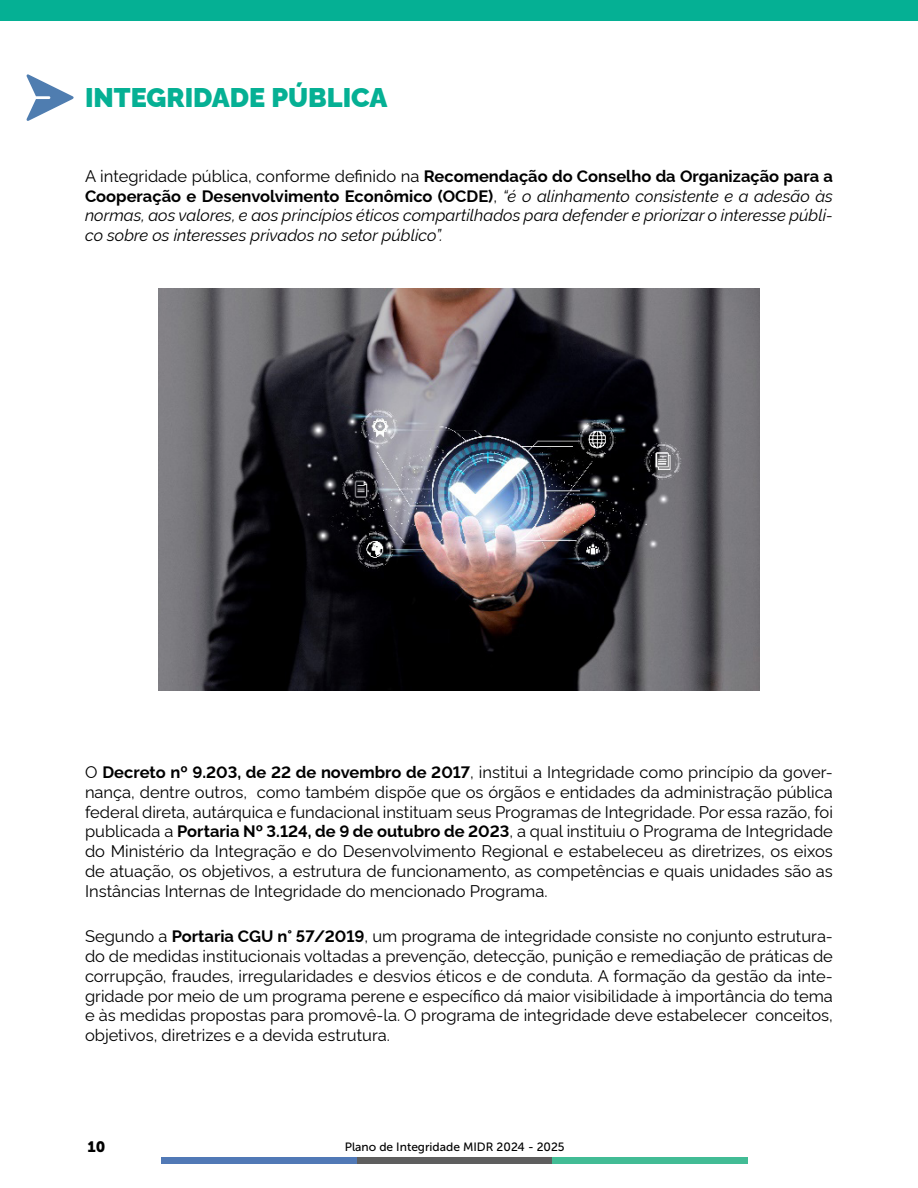
<style>
.page{position:relative;width:918px;height:1188px;background:#fff}
.page>*{position:absolute;margin:0;border:0;box-sizing:border-box;transform-origin:0 0}
.t1{font:900 27px "Rawline";color:#05b094}
.t2{font:16.5px/19.8px "Rawline";color:#000;text-align:justify}
.t3{font:italic 16.5px/19.6px "Rawline";color:#000;text-align:justify}
.t4{font:15px "Museo Sans 900";color:#000}
.t5{font:12px "Museo Sans 500";color:#000}
.s1{font-style:normal}
.s2{font-weight:700;font-style:normal}
.s3{font-weight:700}
</style>
<div class="page">
<div style="left:161px;top:1158px;width:196px;height:6px;background:#5179b6"></div>
<div style="left:357px;top:1158px;width:195px;height:6px;background:#5e5e5e"></div>
<div style="left:552px;top:1158px;width:196px;height:6px;background:#42bc95"></div>
<div style="left:0;top:0;width:918px;height:21px;background:#05b094"></div>
<svg style="left:26px;top:74px;width:48px;height:47px"></svg>
<img style="left:158px;top:288px;width:602px;height:402px">
<h1 class="t1" style="left:85px;top:76px;width:304px">INTEGRIDADE PÚBLICA</h1>
<p class="t3" style="left:85px;top:164px;width:749px"><span class="s1">A integridade pública, conforme definido na</span> <span class="s2">Recomendação do Conselho da Organização para a Cooperação e Desenvolvimento Econômico (OCDE)</span><span class="s1">,</span> “é o alinhamento consistente e a adesão às normas, aos valores, e aos princípios éticos compartilhados para defender e priorizar o interesse públi&shy;co sobre os interesses privados no setor público”.</p>
<p class="t2" style="left:85px;top:761px;width:749px">O <span class="s3">Decreto nº 9.203, de 22 de novembro de 2017</span>, institui a Integridade como princípio da gover&shy;nança, dentre outros, como também dispõe que os órgãos e entidades da administração pública federal direta, autárquica e fundacional instituam seus Programas de Integridade. Por essa razão, foi publicada a <span class="s3">Portaria Nº 3.124, de 9 de outubro de 2023</span>, a qual instituiu o Programa de Integridade do Ministério da Integração e do Desenvolvimento Regional e estabeleceu as diretrizes, os eixos de atuação, os objetivos, a estrutura de funcionamento, as competências e quais unidades são as Instâncias Internas de Integridade do mencionado Programa.</p>
<p class="t2" style="left:85px;top:925px;width:749px">Segundo a <span class="s3">Portaria CGU n° 57/2019</span>, um programa de integridade consiste no conjunto estrutura&shy;do de medidas institucionais voltadas a prevenção, detecção, punição e remediação de práticas de corrupção, fraudes, irregularidades e desvios éticos e de conduta. A formação da gestão da inte&shy;gridade por meio de um programa perene e específico dá maior visibilidade à importância do tema e às medidas propostas para promovê-la. O programa de integridade deve estabelecer conceitos, objetivos, diretrizes e a devida estrutura.</p>
<p class="t4" style="left:88px;top:1138px;width:19px">10</p>
<p class="t5" style="left:345px;top:1140px;width:222px">Plano de Integridade MIDR 2024 - 2025</p>
</div>
